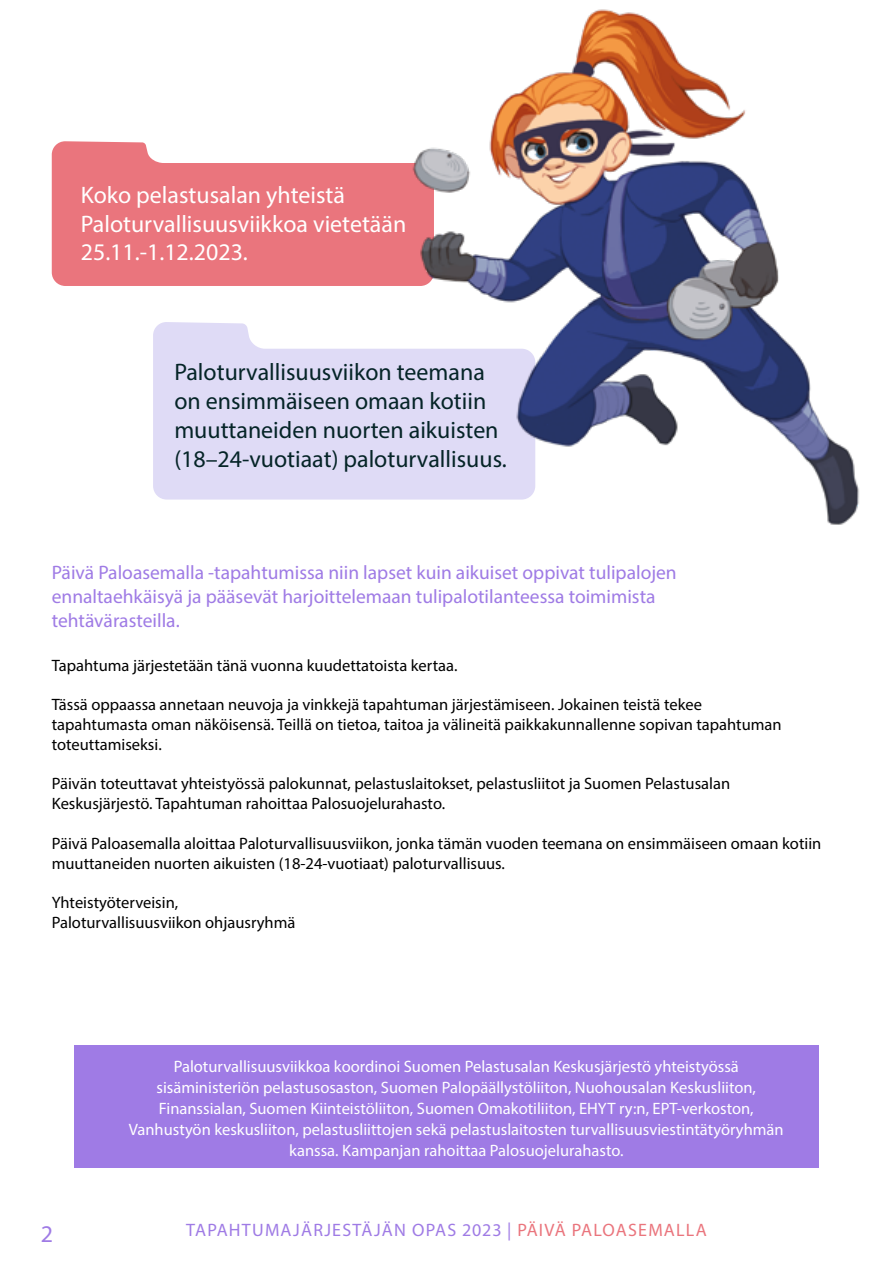
<style>
.page{position:relative;width:893px;height:1263px;background:#fff}
.page>*{position:absolute;margin:0;border:0;box-sizing:border-box;transform-origin:0 0}
.t1{font:24px "Myriad Pro";color:#9f7be5}
.t2{font:23.85px/28.7px "Myriad Pro";color:#052427}
.t3{font:23.85px/28.7px "Myriad Pro";color:#fff}
.t4{font:19.5px/24px "Myriad Pro";color:#9f7be5}
.t5{font:18px "Myriad Pro";letter-spacing:.07em;color:#9f7be5}
.t6{font:16.5px/19.8px "Myriad Pro";color:#000}
.t7{font:16.5px/21px "Myriad Pro";color:#fff;text-align:center}
.s1{color:#ea757d}
</style>
<div class="page">
<div style="left:74px;top:1045px;width:745px;height:123px;background:#9f7be5"></div>
<svg style="left:52px;top:141px;width:349px;height:145px;background:#ec848b"></svg>
<svg style="left:153px;top:322px;width:248px;height:178px;background:#e2def6"></svg>
<img style="left:401px;top:9px;width:459px;height:516px">
<h2 class="t3" style="left:81px;top:180px;width:327px">Koko pelastusalan yhteistä<br>Paloturvallisuusviikkoa vietetään<br>25.11.-1.12.2023.</h2>
<h2 class="t2" style="left:174px;top:358px;width:334px">Paloturvallisuusviikon teemana on ensimmäiseen omaan kotiin muuttaneiden nuorten aikuisten (18–24-vuotiaat) paloturvallisuus.</h2>
<p class="t4" style="left:52px;top:560px;width:626px">Päivä Paloasemalla -tapahtumissa niin lapset kuin aikuiset oppivat tulipalojen ennaltaehkäisyä ja pääsevät harjoittelemaan tulipalotilanteessa toimimista tehtävärasteilla.</p>
<p class="t6" style="left:52px;top:655px;width:407px">Tapahtuma järjestetään tänä vuonna kuudettatoista kertaa.</p>
<p class="t6" style="left:52px;top:694px;width:731px">Tässä oppaassa annetaan neuvoja ja vinkkejä tapahtuman järjestämiseen. Jokainen teistä tekee tapahtumasta oman näköisensä. Teillä on tietoa, taitoa ja välineitä paikkakunnallenne sopivan tapahtuman toteuttamiseksi.</p>
<p class="t6" style="left:52px;top:774px;width:680px">Päivän toteuttavat yhteistyössä palokunnat, pelastuslaitokset, pelastusliitot ja Suomen Pelastusalan<br>Keskusjärjestö. Tapahtuman rahoittaa Palosuojelurahasto.</p>
<p class="t6" style="left:52px;top:833px;width:771px">Päivä Paloasemalla aloittaa Paloturvallisuusviikon, jonka tämän vuoden teemana on ensimmäiseen omaan kotiin muuttaneiden nuorten aikuisten (18-24-vuotiaat) paloturvallisuus.</p>
<p class="t6" style="left:52px;top:892px;width:245px">Yhteistyöterveisin,<br>Paloturvallisuusviikon ohjausryhmä</p>
<p class="t7" style="left:129px;top:1056px;width:656px">Paloturvallisuusviikkoa koordinoi Suomen Pelastusalan Keskusjärjestö yhteistyössä sisäministeriön pelastusosaston, Suomen Palopäällystöliiton, Nuohousalan Keskusliiton, Finanssialan, Suomen Kiinteistöliiton, Suomen Omakotiliiton, EHYT ry:n, EPT-verkoston, Vanhustyön keskusliiton, pelastusliittojen sekä pelastuslaitosten turvallisuusviestintätyöryhmän kanssa. Kampanjan rahoittaa Palosuojelurahasto.</p>
<h1 class="t1" style="left:41px;top:1219px;width:14px">2</h1>
<p class="t5" style="left:186px;top:1219px;width:522px">TAPAHTUMAJÄRJESTÄJÄN OPAS 2023 | <span class="s1">PÄIVÄ PALOASEMALLA</span></p>
</div>
